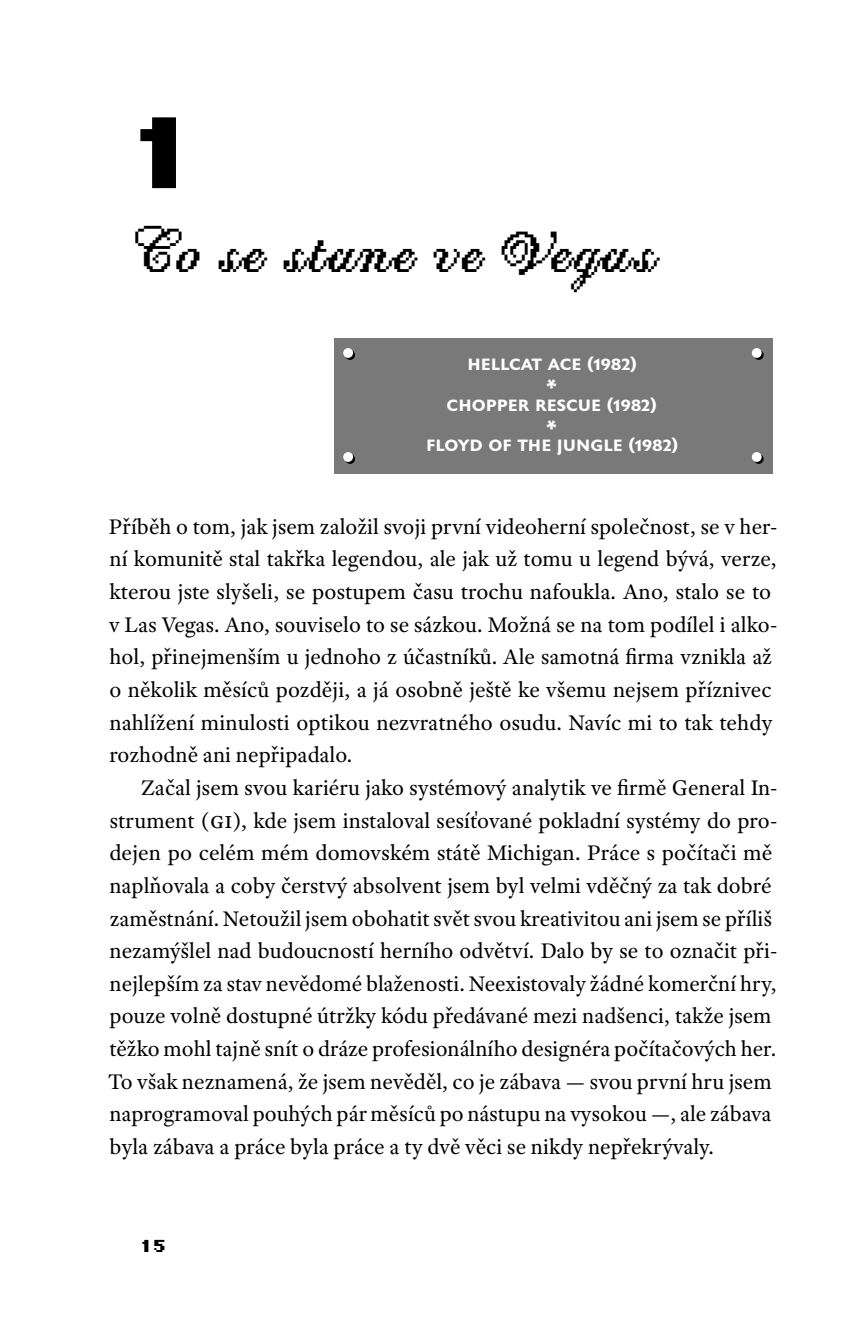
<style>
.page{position:relative;width:862px;height:1340px;background:#fff}
.page>*{position:absolute;margin:0;border:0;box-sizing:border-box;transform-origin:0 0}
.Číslo{font:105.75px "Lo Res 9 OT Wide Bold Alt Oakland";color:#000}
.Pixelscript{font:47.25px "PF Pixelscript";letter-spacing:-.01em;color:#000}
.Text_-_odsazený{font:22.5px/32.6px "Adobe Text Pro";color:#000}
.Text{font:22.5px/32.6px "Adobe Text Pro";color:#000}
.Výčet_her{font:600 22.5px/27px "Eric Machat";color:#fff}
.t1{font:18px "Lo Res 9 OT Wide Bold Alt Oakland";color:#000}
.s1{font-size:24.75px}
</style>
<div class="page">
<div style="left:333px;top:338px;width:439px;height:135px;background:#797979"></div>
<svg style="left:345px;top:454px;width:10px;height:10px"></svg>
<div style="left:343px;top:452px;width:10px;height:10px;background:#fff;border-radius:50%"></div>
<svg style="left:345px;top:350px;width:10px;height:10px"></svg>
<div style="left:343px;top:348px;width:10px;height:10px;background:#fff;border-radius:50%"></div>
<svg style="left:753px;top:454px;width:10px;height:10px"></svg>
<div style="left:751px;top:452px;width:10px;height:10px;background:#fff;border-radius:50%"></div>
<svg style="left:753px;top:350px;width:10px;height:10px"></svg>
<div style="left:751px;top:348px;width:10px;height:10px;background:#fff;border-radius:50%"></div>
<p class="Číslo" style="left:129px;top:70px;width:72px">1</p>
<p class="Pixelscript" style="left:135px;top:228px;width:525px">Co se stane ve Vegas</p>
<p class="Výčet_her" style="left:467px;top:350px;width:25px">Hellca</p>
<p class="Výčet_her" style="left:545px;top:350px;width:93px;text-indent:-14px">t Ace (1982) *</p>
<p class="Výčet_her" style="left:446px;top:390px;width:211px;text-align:center">Chopper Rescue (1982) *</p>
<p class="Výčet_her" style="left:426px;top:431px;width:253px">Floyd of the Jungle (1982)</p>
<p class="Text" style="left:109px;top:510px;width:669px">Příběh o tom, jak jsem založil svoji první videoherní společnost, se v her&shy;ní komunitě stal takřka legendou, ale jak už tomu u legend bývá, verze, kterou jste slyšeli, se postupem času trochu nafoukla. Ano, stalo se to v Las Vegas. Ano, souviselo to se sázkou. Možná se na tom podílel i alko&shy;hol, přinejmenším u jednoho z účastníků. Ale samotná firma vznikla až o několik měsíců později, a já osobně ještě ke všemu nejsem příznivec nahlížení minulosti optikou nezvratného osudu. Navíc mi to tak tehdy rozhodně ani nepřipadalo.</p>
<p class="Text_-_odsazený" style="left:108px;top:771px;width:670px;text-indent:33px">Začal jsem svou kariéru jako systémový analytik ve firmě General In&shy;strument (<span class="s1">GI</span>), kde jsem instaloval sesíťované pokladní systémy do pro&shy;dejen po celém mém domovském státě Michigan. Práce s počítači mě naplňovala a coby čerstvý absolvent jsem byl velmi vděčný za tak dobré zaměstnání. Netoužil jsem obohatit svět svou kreativitou ani jsem se příliš nezamýšlel nad budoucností herního odvětví. Dalo by se to označit při&shy;nejlepším za stav nevědomé blaženosti. Neexistovaly žádné komerční hry, pouze volně dostupné útržky kódu předávané mezi nadšenci, takže jsem těžko mohl tajně snít o dráze profesionálního designéra počítačových her.<br>To však neznamená, že jsem nevěděl, co je zábava — svou první hru jsem naprogramoval pouhých pár měsíců po nástupu na vysokou —, ale zábava byla zábava a práce byla práce a ty dvě věci se nikdy nepřekrývaly.</p>
<p class="t1" style="left:140px;top:1231px;width:28px">15</p>
</div>
